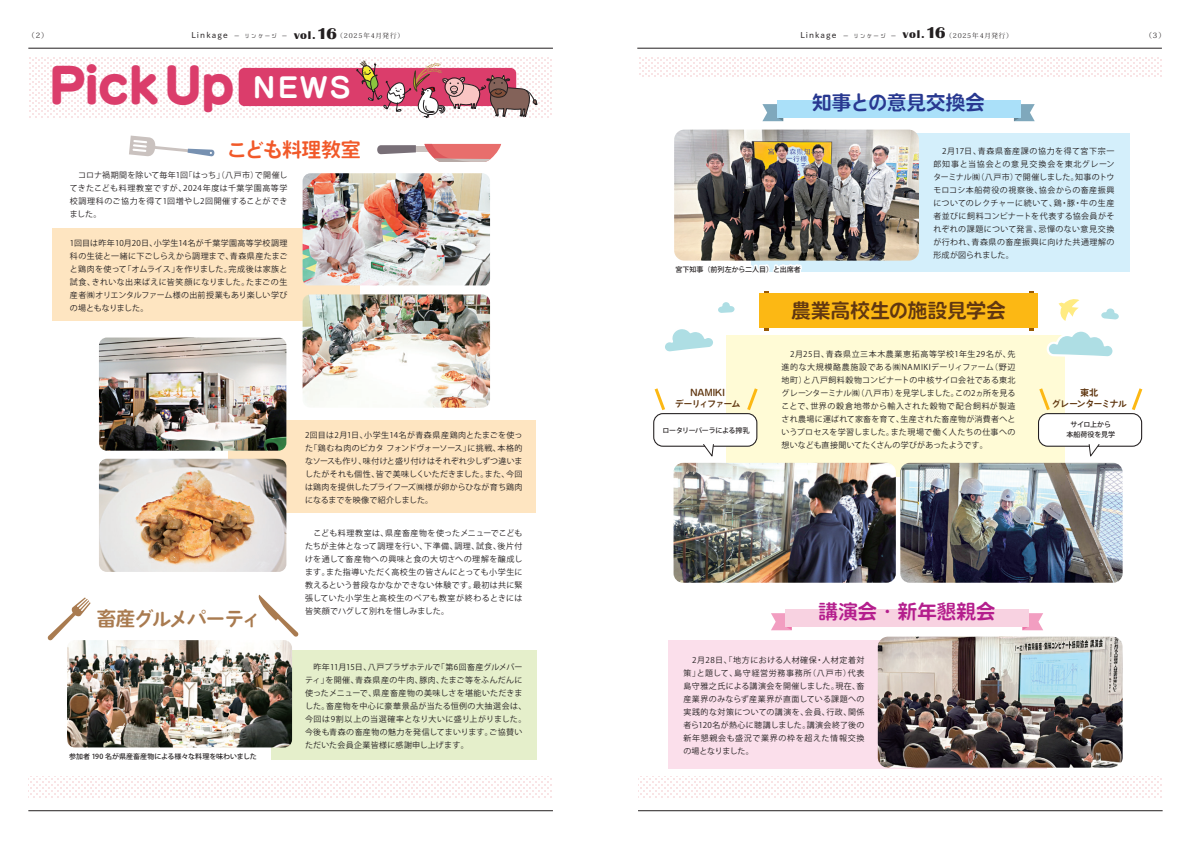
<style>
.page{position:relative;width:1191px;height:842px;background:#fff}
.page>*{position:absolute;margin:0;border:0;box-sizing:border-box;transform-origin:0 0}
.t1{font:49px "Seurat Pro EB";letter-spacing:-.02em;color:#db3d6b}
.t2{font:20px "VDL V7 Maru Gothic Bold";letter-spacing:-.02em;color:#603711}
.t3{font:20px "VDL V7 Maru Gothic Bold";letter-spacing:-.025em;color:#283890}
.t4{font:20px "VDL V7 Maru Gothic Bold";letter-spacing:-.015em;color:#b41e8d}
.t5{font:20px "VDL V7 Maru Gothic Bold";letter-spacing:-.085em;color:#a97b50}
.t6{font:20px "VDL V7 Maru Gothic Bold";letter-spacing:-.03em;color:#f15929}
.t7{font:9.2px "Fontopo NIHONGO";letter-spacing:.12em;color:#231f20}
.t8{font:9.1px/11px "VDL V7 Maru Gothic Bold";letter-spacing:-.065em;color:#603711;text-align:center}
.t9{font:9.1px/11px "VDL V7 Maru Gothic Bold";letter-spacing:-.095em;color:#603711;text-align:center}
.t10{font:8px/13px "Koz Go Pro";letter-spacing:.035em;color:#231f20;text-align:justify}
.t11{font:7.3px "Koz Min Pr 6 N";color:#231f20}
.t12{font:500 7px/10px "Koz Go Pr 6 N";letter-spacing:-.01em;color:#231f20;text-align:center}
.t13{font:500 7px "Koz Go Pr 6 N";letter-spacing:-.035em;color:#231f20}
.t14{font:6.6px "Koz Min Pr 6 N";letter-spacing:.125em;color:#231f20}
.s1{font-size:6px}
.s2{font-family:"Britannic";font-weight:700;font-size:11.5px}
.s3{font-family:"Britannic";font-weight:700;font-size:16.2px}
.s4{font-family:"Seurat Pro B";font-size:27.7px;color:#fff}
</style>
<div class="page">
<hr style="left:28px;top:48px;width:525px;height:1px;background:#231f20">
<hr style="left:28px;top:810px;width:525px;height:1px;background:#231f20">
<hr style="left:638px;top:810px;width:524px;height:1px;background:#231f20">
<hr style="left:637px;top:48px;width:524px;height:1px;background:#231f20">
<div style="left:53px;top:228px;width:307px;height:93px;background:#fee5c1"></div>
<div style="left:228px;top:420px;width:307px;height:93px;background:#fee5c1"></div>
<svg style="left:638px;top:778px;width:524px;height:19px"></svg>
<div style="left:726px;top:335px;width:339px;height:142px;background:#fffbd6"></div>
<svg style="left:639px;top:57px;width:523px;height:20px"></svg>
<svg style="left:1029px;top:291px;width:5px;height:39px"></svg>
<svg style="left:764px;top:291px;width:5px;height:39px"></svg>
<div style="left:759px;top:293px;width:278px;height:34px;background:#fcb814"></div>
<div style="left:653px;top:414px;width:104px;height:32px;background:#fff;border-radius:9px"></div>
<div style="left:653px;top:413px;width:104px;height:34px;border:1px solid #231f20;border-radius:9px"></div>
<div style="left:1038px;top:414px;width:103px;height:32px;background:#fff;border-radius:9px"></div>
<div style="left:1038px;top:413px;width:104px;height:34px;border:1px solid #231f20;border-radius:9px"></div>
<div style="left:751px;top:133px;width:378px;height:139px;background:#d4effb"></div>
<div style="left:668px;top:640px;width:378px;height:129px;background:#fbdfeb"></div>
<svg style="left:1014px;top:104px;width:20px;height:17px"></svg>
<svg style="left:762px;top:104px;width:21px;height:17px"></svg>
<div style="left:776px;top:100px;width:244px;height:17px;background:#aae0f9"></div>
<svg style="left:1022px;top:613px;width:21px;height:17px"></svg>
<svg style="left:771px;top:613px;width:20px;height:17px"></svg>
<div style="left:785px;top:609px;width:244px;height:17px;background:#f8d2e1"></div>
<img style="left:674px;top:130px;width:245px;height:131px">
<img style="left:877px;top:637px;width:245px;height:131px">
<img style="left:673px;top:463px;width:223px;height:120px">
<img style="left:900px;top:463px;width:222px;height:120px">
<svg style="left:751px;top:264px;width:51px;height:8px"></svg>
<svg style="left:28px;top:778px;width:524px;height:19px"></svg>
<div style="left:271px;top:650px;width:266px;height:110px;background:#e5efcb"></div>
<svg style="left:29px;top:57px;width:523px;height:62px"></svg>
<div style="left:239px;top:68px;width:277px;height:38px;background:#db3d6b;border-radius:6px"></div>
<svg style="left:356px;top:60px;width:181px;height:58px"></svg>
<img style="left:302px;top:173px;width:188px;height:112px">
<img style="left:302px;top:294px;width:188px;height:114px">
<img style="left:99px;top:337px;width:187px;height:114px">
<img style="left:99px;top:459px;width:187px;height:113px">
<div style="left:413px;top:146px;width:22px;height:6px;background:#cac2bf"></div>
<svg style="left:424px;top:144px;width:77px;height:18px"></svg>
<svg style="left:377px;top:145px;width:39px;height:9px"></svg>
<svg style="left:129px;top:136px;width:85px;height:20px"></svg>
<svg style="left:47px;top:597px;width:43px;height:44px"></svg>
<svg style="left:258px;top:595px;width:41px;height:42px"></svg>
<img style="left:67px;top:640px;width:225px;height:107px">
<svg style="left:702px;top:444px;width:12px;height:13px"></svg>
<svg style="left:1088px;top:444px;width:12px;height:13px"></svg>
<svg style="left:1132px;top:388px;width:11px;height:23px"></svg>
<svg style="left:1039px;top:388px;width:11px;height:22px"></svg>
<svg style="left:747px;top:388px;width:11px;height:22px"></svg>
<svg style="left:654px;top:388px;width:11px;height:23px"></svg>
<svg style="left:1101px;top:308px;width:18px;height:12px"></svg>
<svg style="left:718px;top:302px;width:17px;height:11px"></svg>
<svg style="left:1046px;top:331px;width:67px;height:26px"></svg>
<svg style="left:665px;top:329px;width:48px;height:23px"></svg>
<svg style="left:1058px;top:299px;width:21px;height:22px"></svg>
<p class="t11" style="left:28px;top:31px;width:22px">（2）</p>
<p class="t7" style="left:191px;top:30px;width:147px">Linkage <span class="s1">ー リンケージ ー</span> <span class="s2">vol.</span><span class="s3">16</span></p>
<p class="t14" style="left:336px;top:32px;width:69px">（2025年4月発行）</p>
<p class="t7" style="left:800px;top:29px;width:147px">Linkage <span class="s1">ー リンケージ ー</span> <span class="s2">vol.</span><span class="s3">16</span></p>
<p class="t14" style="left:945px;top:31px;width:69px">（2025年4月発行）</p>
<p class="t11" style="left:1144px;top:31px;width:22px">（3）</p>
<h1 class="t1" style="left:49px;top:51px;width:303px">PickUp <span class="s4">NEWS</span></h1>
<h2 class="t6" style="left:227px;top:136px;width:136px">こども料理教室</h2>
<p class="t10" style="left:70px;top:169px;width:219px">　コロナ禍期間を除いて毎年1回「はっち」（八戸市）で開催してきたこども料理教室ですが、2024年度は千葉学園高等学校調理科のご協力を得て1回増やし2回開催することができました。</p>
<p class="t10" style="left:70px;top:237px;width:219px">1回目は昨年10月20日、小学生14名が千葉学園高等学校調理科の生徒と一緒に下ごしらえから調理まで、青森県産たまごと鶏肉を使って「オムライス」を作りました。完成後は家族と試食、きれいな出来ばえに皆笑顔になりました。たまごの生産者㈱オリエンタルファーム様の出前授業もあり楽しい学びの場ともなりました。</p>
<h2 class="t5" style="left:96px;top:605px;width:166px">畜産グルメパーティ</h2>
<p class="t12" style="left:69px;top:751px;width:189px">参加者 190 名が県産畜産物による様々な料理を味わいました</p>
<p class="t10" style="left:305px;top:429px;width:219px">2回目は2月1日、小学生14名が青森県産鶏肉とたまごを使った「鶏むね肉のピカタ フォンドヴォーソース」に挑戦、本格的なソースも作り、味付けと盛り付けはそれぞれ少しずつ違いましたがそれも個性、皆で美味しくいただきました。また、今回は鶏肉を提供したプライフーズ㈱様が卵からひなが育ち鶏肉になるまでを映像で紹介しました。</p>
<p class="t10" style="left:305px;top:527px;width:219px">　こども料理教室は、県産畜産物を使ったメニューでこどもたちが主体となって調理を行い、下準備、調理、試食、後片付けを通して畜産物への興味と食の大切さへの理解を醸成します。また指導いただく高校生の皆さんにとっても小学生に教えるという普段なかなかできない体験です。最初は共に緊張していた小学生と高校生のペアも教室が終わるときには皆笑顔でハグして別れを惜しみました。</p>
<p class="t10" style="left:305px;top:661px;width:223px;text-align:left">　昨年11月15日、八戸プラザホテルで「第6回畜産グルメパーティ」を開催、青森県産の牛肉、豚肉、たまご等をふんだんに使ったメニューで、県産畜産物の美味しさを堪能いただきました。畜産物を中心に豪華景品が当たる恒例の大抽選会は、今回は9割以上の当選確率となり大いに盛り上がりました。今後も青森の畜産物の魅力を発信してまいります。ご協賛いただいた会員企業皆様に感謝申し上げます。</p>
<h2 class="t3" style="left:812px;top:89px;width:175px">知事との意見交換会</h2>
<p class="t12" style="left:675px;top:264px;width:127px">宮下知事（前列左から二人目）と出席者</p>
<p class="t10" style="left:933px;top:145px;width:183px">　2月17日、青森県畜産課の協力を得て宮下宗一郎知事と当協会との意見交換会を東北グレーンターミナル㈱（八戸市）で開催しました。知事のトウモロコシ本船荷役の視察後、協会からの畜産振興についてのレクチャーに続いて、鶏・豚・牛の生産者並びに飼料コンビナートを代表する協会員がそれぞれの課題について発言、忌憚のない意見交換が行われ、青森県の畜産振興に向けた共通理解の形成が図られました。</p>
<h2 class="t2" style="left:791px;top:297px;width:216px">農業高校生の施設見学会</h2>
<p class="t10" style="left:781px;top:347px;width:235px">　2月25日、青森県立三本木農業恵拓高等学校1年生29名が、先進的な大規模酪農施設である㈱NAMIKIデーリィファーム（野辺地町）と八戸飼料穀物コンビナートの中核サイロ会社である東北グレーンターミナル㈱（八戸市）を見学しました。この2ヵ所を見ることで、世界の穀倉地帯から輸入された穀物で配合飼料が製造され農場に運ばれて家畜を育て、生産された畜産物が消費者へというプロセスを学習しました。また現場で働く人たちの仕事への想いなども直接聞いてたくさんの学びがあったようです。</p>
<p class="t8" style="left:674px;top:387px;width:67px">NAMIKI<br>デーリィファーム</p>
<p class="t9" style="left:1051px;top:387px;width:77px">東北<br>グレーンターミナル</p>
<p class="t13" style="left:662px;top:426px;width:89px">ロータリーパーラによる搾乳</p>
<p class="t12" style="left:1066px;top:420px;width:50px">サイロ上から本船荷役を見学</p>
<h2 class="t4" style="left:818px;top:598px;width:179px">講演会・新年懇親会</h2>
<p class="t10" style="left:683px;top:654px;width:183px">　2月28日、「地方における人材確保・人材定着対策」と題して、島守経営労務事務所（八戸市）代表島守雅之氏による講演会を開催しました。現在、畜産業界のみならず産業界が直面している課題への実践的な対策についての講演を、会員、行政、関係者ら120名が熱心に聴講しました。講演会終了後の新年懇親会も盛況で業界の枠を超えた情報交換の場となりました。</p>
</div>
